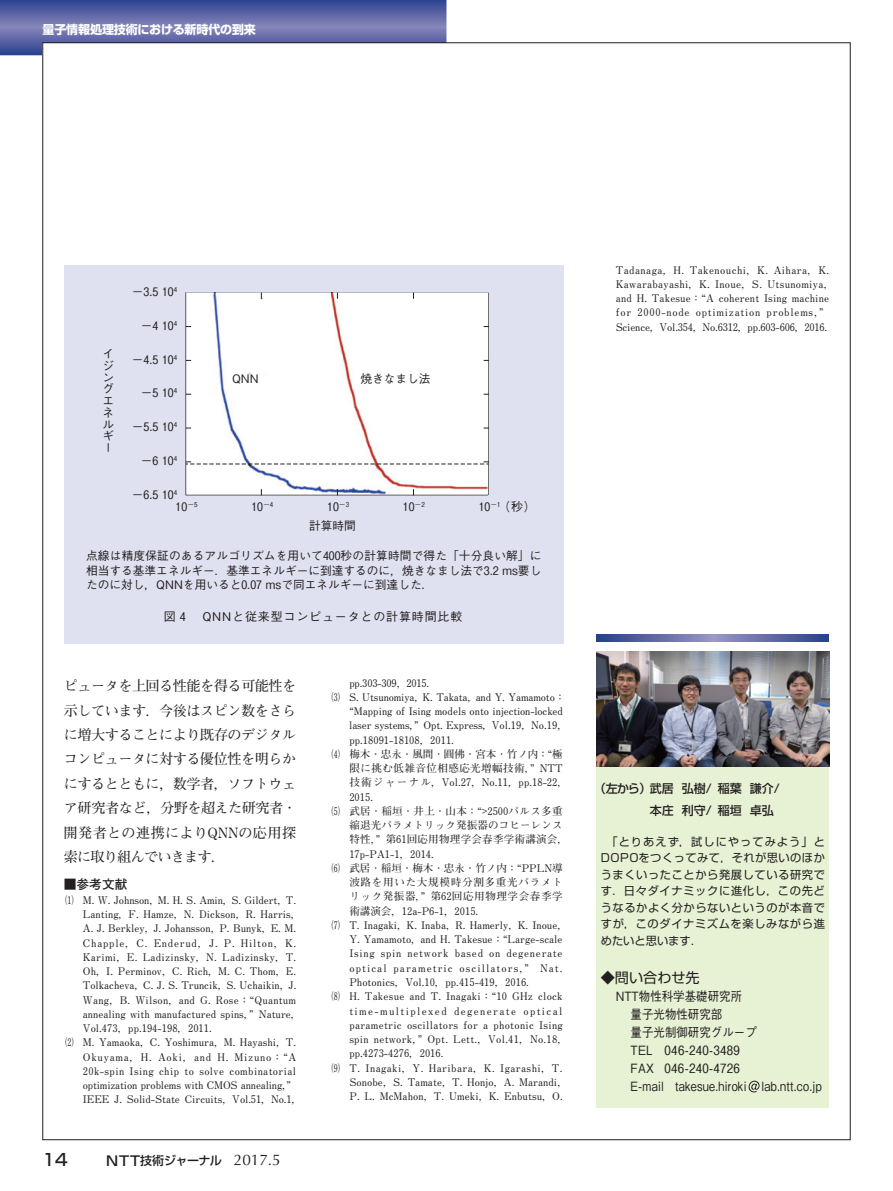
<style>
.page{position:relative;width:893px;height:1191px;background:#fff}
.page>*{position:absolute;margin:0;border:0;box-sizing:border-box;transform-origin:0 0}
.t1{font:500 16.5px "Shin Go Pr 6";color:#231f20}
.t2{font:700 14.1px/24.3px "Futo Min A101 Pr 6";letter-spacing:-.035em;color:#231f20}
.t3{font:14.1px "Shin Go Pr 6";color:#231f20}
.t4{font:500 12.75px/18px "Gothic BBB Pr 6";color:#231f20;scale:.9 1}
.t5{font:700 12.75px "Futo Go B101 Pr 6";color:#231f20}
.t6{font:500 12px "Gothic BBB Pr 6";letter-spacing:.07em;color:#231f20}
.t7{font:500 12px/22.5px "Shin Go Pr 6";color:#231f20}
.t8{font:700 12px "Shin Go Pr 6";letter-spacing:-.01em;color:#fff}
.t9{font:500 12px "Shin Go Pro";letter-spacing:-.05em;color:#231f20}
.t10{font:500 11.7px/11.7px "Gothic BBB Pr 6";color:#231f20}
.t11{font:11.25px/16.5px "Shin Go Pr 6";letter-spacing:.05em;color:#231f20;text-align:justify}
.t12{font:700 10.5px/14.2px "Futo Min A101 Pr 6";letter-spacing:.01em;color:#231f20}
.t13{font:700 10.5px "Futo Min A101 Pr 6";letter-spacing:.01em;color:#231f20;scale:.7 1}
.t14{font:700 10.5px "Futo Min A101 Pr 6";letter-spacing:-.015em;color:#231f20}
.t15{font:700 10.5px "Futo Min A101 Pr 6";letter-spacing:.04em;color:#231f20;scale:.7 1}
.t16{font:700 10.5px "Futo Min A101 Pr 6";letter-spacing:.07em;color:#231f20}
.t17{font:700 10.5px "Futo Min A101 Pr 6";letter-spacing:-.015em;color:#231f20;scale:.7 1}
.t18{font:700 10.5px "Futo Min A101 Pr 6";letter-spacing:-.01em;color:#231f20;scale:.7 1}
.t19{font:700 10.5px "Futo Min A101 Pr 6";letter-spacing:.035em;color:#231f20}
.t20{font:700 10.5px "Futo Min A101 Pr 6";letter-spacing:.1em;color:#231f20}
.t21{font:700 10.5px "Futo Min A101 Pr 6";letter-spacing:.065em;color:#231f20}
.t22{font:700 10.5px "Futo Min A101 Pr 6";letter-spacing:.125em;color:#231f20}
.t23{font:700 10.5px "Futo Min A101 Pr 6";letter-spacing:.135em;color:#231f20}
.t24{font:700 10.5px "Futo Min A101 Pr 6";letter-spacing:.045em;color:#231f20}
.t25{font:700 10.5px "Futo Min A101 Pr 6";letter-spacing:.06em;color:#231f20}
.t26{font:700 10.5px "Futo Min A101 Pr 6";letter-spacing:.075em;color:#231f20}
.s1{font-size:11.7px}
.s2{font-size:13.5px}
.s3{font-family:"Optima";font-weight:400;font-size:15.3px}
</style>
<div class="page">
<svg style="left:0;top:0;width:446px;height:55px;background:#5e67a5"></svg>
<div style="left:43px;top:43px;width:807px;height:1096px;background:#fff"></div>
<div style="left:64px;top:265px;width:499px;height:378px;background:#e0e1f0"></div>
<div style="left:186px;top:292px;width:303px;height:203px;background:#fff"></div>
<svg style="left:186px;top:461px;width:303px;height:3px"></svg>
<div style="left:597px;top:763px;width:232px;height:344px;background:#e7f1d4"></div>
<svg style="left:748px;top:1080px;width:12px;height:12px"></svg>
<img style="left:597px;top:652px;width:232px;height:114px">
<svg style="left:597px;top:635px;width:232px;height:6px"></svg>
<p class="t8" style="left:42px;top:20px;width:215px">量子情報処理技術における新時代の到来</p>
<p class="t10" style="left:102px;top:347px;width:13px">イジングエネルギー</p>
<p class="t10" style="left:132px;top:285px;width:47px">－3.5 10<sup>4</sup></p>
<p class="t10" style="left:141px;top:319px;width:38px">－4 10<sup>4</sup></p>
<p class="t10" style="left:132px;top:352px;width:47px">－4.5 10<sup>4</sup></p>
<p class="t10" style="left:141px;top:386px;width:38px">－5 10<sup>4</sup></p>
<p class="t10" style="left:132px;top:420px;width:47px">－5.5 10<sup>4</sup></p>
<p class="t10" style="left:141px;top:454px;width:38px">－6 10<sup>4</sup></p>
<p class="t10" style="left:176px;top:487px;width:23px;line-height:12.8px;text-indent:-44px">－6.5 10<sup>4<br></sup>10<sup>－5</sup></p>
<p class="t10" style="left:232px;top:372px;width:28px">QNN</p>
<p class="t10" style="left:360px;top:372px;width:72px">焼きなまし法</p>
<p class="t10" style="left:251px;top:500px;width:23px">10<sup>－4</sup></p>
<p class="t10" style="left:327px;top:500px;width:23px">10<sup>－3</sup></p>
<p class="t10" style="left:403px;top:500px;width:23px">10<sup>－2</sup></p>
<p class="t6" style="left:479px;top:497px;width:53px"><span class="s1">10</span><sup>－1</sup> (秒)</p>
<p class="t10" style="left:309px;top:519px;width:48px">計算時間</p>
<p class="t10" style="left:86px;top:547px;width:457px;line-height:14.7px;text-align:justify">点線は精度保証のあるアルゴリズムを用いて400秒の計算時間で得た「十分良い解」に相当する基準エネルギー．基準エネルギーに到達するのに，焼きなまし法で3.2 ms要したのに対し，QNNを用いると0.07 msで同エネルギーに到達した．</p>
<p class="t6" style="left:164px;top:607px;width:300px">図 4 　QNNと従来型コンピュータとの計算時間比較</p>
<h2 class="t2" style="left:64px;top:673px;width:234px">ピュータを上回る性能を得る可能性を示しています．今後はスピン数をさらに増大することにより既存のデジタルコンピュータに対する優位性を明らかにするとともに，数学者，ソフトウェア研究者など，分野を超えた研究者･開発者との連携によりQNNの応用探索に取り組んでいきます．</h2>
<p class="t5" style="left:64px;top:874px;width:65px">■参考文献</p>
<p class="t18" style="left:60px;top:891px;width:339px">（1） M. W. Johnson，M. H. S. Amin，S. Gildert，T.</p>
<p class="t12" style="left:83px;top:906px;width:220px">Lanting，F. Hamze，N. Dickson，R. Harris，</p>
<p class="t12" style="left:83px;top:921px;width:215px">A. J. Berkley，J. Johansson，P. Bunyk，E. M.</p>
<p class="t16" style="left:83px;top:934px;width:215px">Chapple， C. Enderud， J. P. Hilton， K.</p>
<p class="t12" style="left:83px;top:949px;width:215px">Karimi，E. Ladizinsky，N. Ladizinsky，T.</p>
<p class="t12" style="left:83px;top:963px;width:215px">Oh，I. Perminov，C. Rich，M. C. Thom，E.</p>
<p class="t12" style="left:83px;top:978px;width:215px">Tolkacheva，C. J. S. Truncik，S. Uchaikin，J.</p>
<p class="t12" style="left:83px;top:992px;width:215px">Wang，B. Wilson，and G. Rose：“Quantum</p>
<p class="t12" style="left:83px;top:1006px;width:220px">annealing with manufactured spins，” Nature，</p>
<p class="t12" style="left:83px;top:1020px;width:138px">Vol.473，pp.1₉4-1₉8，2０11．</p>
<p class="t13" style="left:60px;top:1034px;width:339px">（2） M. Yamaoka，C. Yoshimura，M. Hayashi，T.</p>
<p class="t16" style="left:83px;top:1048px;width:215px">Okuyama， H. Aoki， and H. Mizuno：“A</p>
<p class="t19" style="left:83px;top:1062px;width:215px">2０k-spin Ising chip to solve combinatorial</p>
<p class="t14" style="left:83px;top:1077px;width:211px">optimization problems with CMOS annealing，”</p>
<p class="t12" style="left:83px;top:1092px;width:221px">IEEE J. Solid-State Circuits，Vol.51，No.1，</p>
<h1 class="t1" style="left:43px;top:1145px;width:27px">14</h1>
<p class="t9" style="left:106px;top:1150px;width:176px"><span class="s2">NTT</span>技術ジャーナル　<span class="s3">2017.5</span></p>
<p class="t12" style="left:349px;top:675px;width:89px">pp.3０3-3０₉，2０15．</p>
<p class="t17" style="left:327px;top:688px;width:343px">（3） S. Utsunomiya，K. Takata，and Y. Yamamoto：</p>
<p class="t12" style="left:349px;top:703px;width:215px">“Mapping of Ising models onto injection-locked</p>
<p class="t14" style="left:349px;top:717px;width:220px">laser systems，” Opt. Express，Vol.1₉，No.1₉，</p>
<p class="t12" style="left:349px;top:732px;width:114px">pp.18０₉1-181０8，2０11．</p>
<p class="t13" style="left:327px;top:745px;width:339px">（4） 梅木･忠永･風間･圓佛･宮本･竹ノ内：“極</p>
<p class="t24" style="left:349px;top:760px;width:215px">限に挑む低雑音位相感応光増幅技術，” NTT</p>
<p class="t23" style="left:349px;top:774px;width:220px">技術ジャーナル，Vol.27，No.11，pp.18-22，</p>
<p class="t12" style="left:349px;top:789px;width:33px">2０15．</p>
<p class="t15" style="left:327px;top:802px;width:339px">（5） 武居･稲垣･井上･山本：“&gt;25００パルス多重</p>
<p class="t12" style="left:349px;top:817px;width:215px">縮退光パラメトリック発振器のコヒーレンス</p>
<p class="t12" style="left:349px;top:832px;width:220px">特性，” 第61回応用物理学会春季学術講演会，</p>
<p class="t12" style="left:349px;top:846px;width:94px">17p-PA1-1，2０14．</p>
<p class="t13" style="left:327px;top:859px;width:339px">（6） 武居･稲垣･梅木･忠永･竹ノ内：“PPLN導</p>
<p class="t26" style="left:349px;top:874px;width:215px">波路を用いた大規模時分割多重光パラメト</p>
<p class="t25" style="left:349px;top:888px;width:215px">リック発振器，” 第62回応用物理学会春季学</p>
<p class="t12" style="left:349px;top:903px;width:138px">術講演会，12a-P6-1，2０15．</p>
<p class="t13" style="left:327px;top:916px;width:346px">（7） T. Inagaki，K. Inaba，R. Hamerly，K. Inoue，</p>
<p class="t12" style="left:349px;top:931px;width:215px">Y. Yamamoto，and H. Takesue：“Large-scale</p>
<p class="t21" style="left:349px;top:945px;width:215px">Ising spin network based on degenerate</p>
<p class="t20" style="left:349px;top:959px;width:215px">optical parametric oscillators，” Nat.</p>
<p class="t12" style="left:349px;top:974px;width:189px">Photonics，Vol.1０，pp.415-41₉，2０16．</p>
<p class="t13" style="left:327px;top:988px;width:339px">（8） H. Takesue and T. Inagaki：“1０ GHz clock</p>
<p class="t22" style="left:349px;top:1002px;width:215px">time-multiplexed degenerate optical</p>
<p class="t12" style="left:349px;top:1017px;width:215px">parametric oscillators for a photonic Ising</p>
<p class="t12" style="left:349px;top:1031px;width:220px">spin network，” Opt. Lett.，Vol.41，No.18，</p>
<p class="t12" style="left:349px;top:1045px;width:103px">pp.4273-4276，2０16．</p>
<p class="t15" style="left:327px;top:1059px;width:339px">（9） T. Inagaki，Y. Haribara，K. Igarashi，T.</p>
<p class="t12" style="left:349px;top:1074px;width:220px">Sonobe，S. Tamate，T. Honjo，A. Marandi，</p>
<p class="t12" style="left:349px;top:1088px;width:215px">P. L. McMahon，T. Umeki，K. Enbutsu，O.</p>
<p class="t12" style="left:616px;top:262px;width:221px">Tadanaga，H. Takenouchi，K. Aihara，K.<br>Kawarabayashi，K. Inoue，S. Utsunomiya，and H. Takesue：“A coherent Ising machine for 2０００-node optimization problems，” Science，Vol.354，No.6312，pp.6０3-6０6，2０16．</p>
<p class="t7" style="left:650px;top:776px;width:131px;text-indent:-56px">（左から）武居 弘樹/ 稲葉 謙介/本庄 利守/ 稲垣 卓弘</p>
<p class="t11" style="left:601px;top:832px;width:226px;text-indent:6px">「とりあえず，試しにやってみよう」とDOPOをつくってみて，それが思いのほかうまくいったことから発展している研究です．日々ダイナミックに進化し，この先どうなるかよく分からないというのが本音ですが，このダイナミズムを楽しみながら進めたいと思います．</p>
<h2 class="t3" style="left:601px;top:965px;width:100px">◆問い合わせ先</h2>
<p class="t4" style="left:631px;top:986px;width:214px;text-indent:-15px">NTT物性科学基礎研究所<br>量子光物性研究部<br>量子光制御研究グループ<br>TEL 046-240-3489<br>FAX 046-240-4726<br>E-mail　takesue.hiroki lab.ntt.co.jp</p>
</div>
